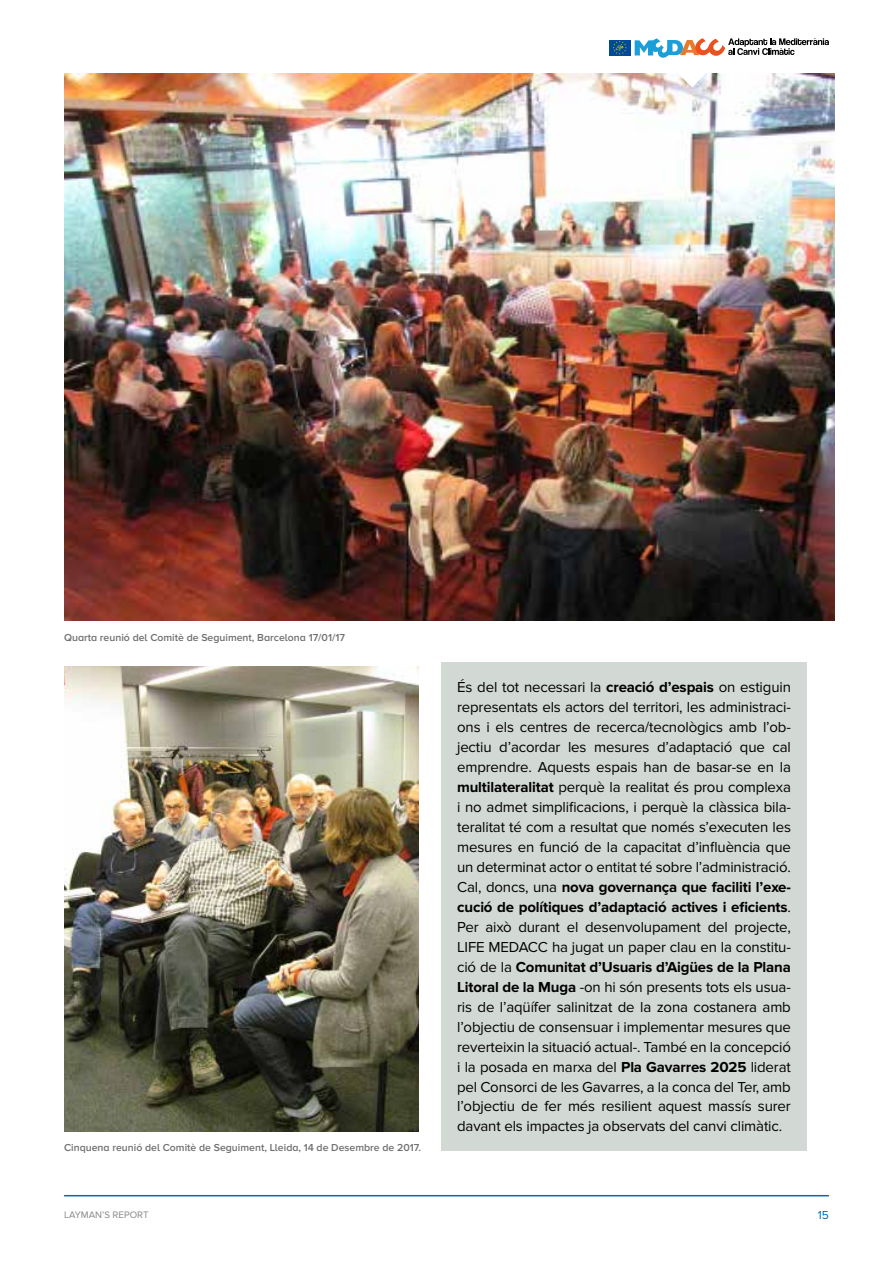
<style>
.page{position:relative;width:893px;height:1263px;background:#fff}
.page>*{position:absolute;margin:0;border:0;box-sizing:border-box;transform-origin:0 0}
.t1{font:15px/20px "Proxima Nova";letter-spacing:-.01em;color:#000;text-align:justify}
.t2{font:12px "Proxima Nova";color:#006ab4}
.t3{font:600 10.5px "Proxima Nova A";color:#707070}
.t4{font:9.75px "Proxima Nova";color:#878787}
.s1{font-weight:700}
</style>
<div class="page">
<hr style="left:64px;top:1195px;width:765px;height:1px;background:#006ab4">
<img style="left:64px;top:74px;width:770px;height:547px">
<div style="left:441px;top:662px;width:366px;height:489px;background:#d2d8d4"></div>
<img style="left:64px;top:38px;width:766px;height:50px">
<img style="left:64px;top:666px;width:354px;height:465px">
<p class="t3" style="left:64px;top:631px;width:282px">Quarta reunió del Comitè de Seguiment, Barcelona 17/01/17</p>
<p class="t3" style="left:64px;top:1141px;width:358px">Cinquena reunió del Comitè de Seguiment, Lleida, 14 de Desembre de 2017.</p>
<p class="t1" style="left:457px;top:678px;width:335px">És del tot necessari la <span class="s1">creació d’espais</span> on estiguin representats els actors del territori, les administraci&shy;ons i els centres de recerca/tecnològics amb l’ob&shy;jectiu d’acordar les mesures d’adaptació que cal emprendre. Aquests espais han de basar-se en la <span class="s1">multilateralitat</span> perquè la realitat és prou complexa i no admet simplificacions, i perquè la clàssica bila&shy;teralitat té com a resultat que només s’executen les mesures en funció de la capacitat d’influència que un determinat actor o entitat té sobre l’administració.<br>Cal, doncs, una <span class="s1">nova governança que faciliti l’exe&shy;cució de polítiques d’adaptació actives i eficients</span>.<br>Per això durant el desenvolupament del projecte, LIFE MEDACC ha jugat un paper clau en la constitu&shy;ció de la <span class="s1">Comunitat d’Usuaris d’Aigües de la Plana Litoral de la Muga</span> -on hi són presents tots els usua&shy;ris de l’aqüífer salinitzat de la zona costanera amb l’objectiu de consensuar i implementar mesures que reverteixin la situació actual-. També en la concepció i la posada en marxa del <span class="s1">Pla Gavarres 2025</span> liderat pel Consorci de les Gavarres, a la conca del Ter, amb l’objectiu de fer més resilient aquest massís surer davant els impactes ja observats del canvi climàtic.</p>
<p class="t4" style="left:64px;top:1209px;width:86px">LAYMAN’S REPORT</p>
<p class="t2" style="left:818px;top:1208px;width:13px">15</p>
</div>
